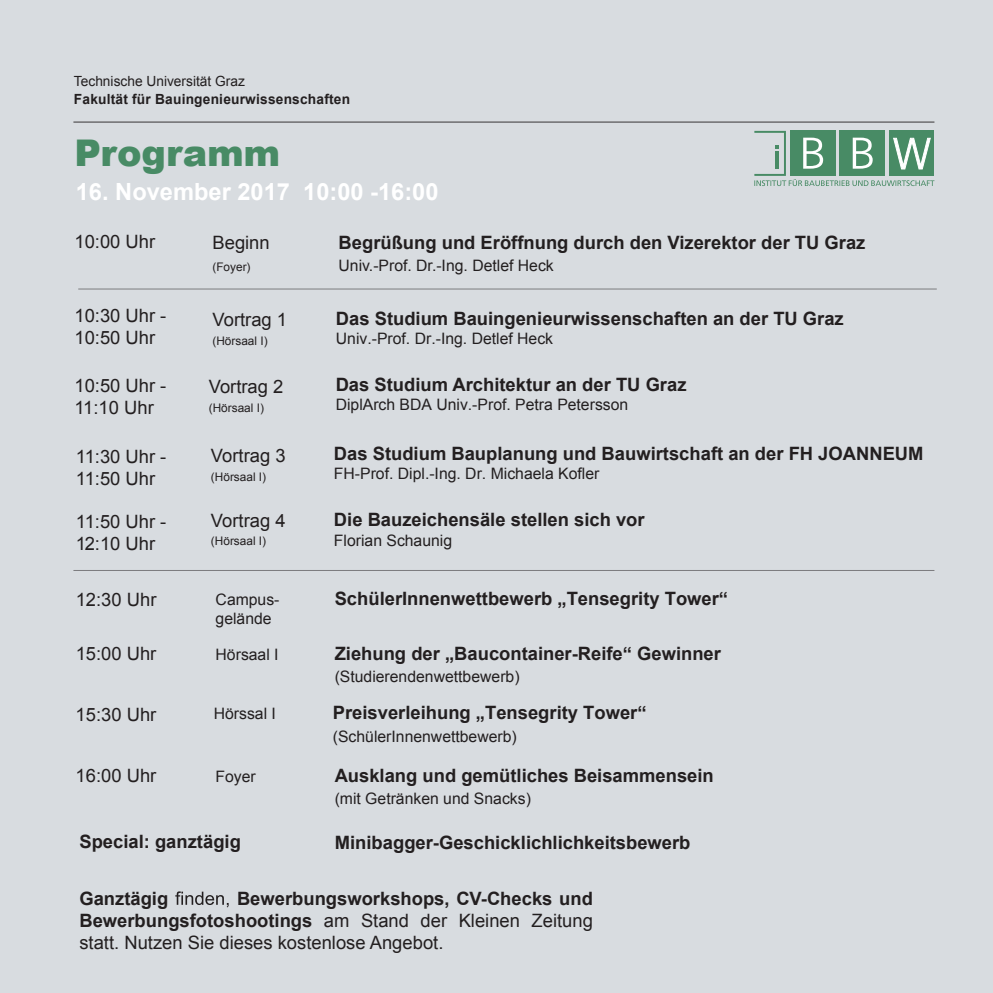
<style>
.page{position:relative;width:993px;height:993px;background:#fff}
.page>*{position:absolute;margin:0;border:0;box-sizing:border-box;transform-origin:0 0}
.t1{font:900 36.75px "Arial";letter-spacing:-.01em;color:#488b65}
.t2{font:700 23.62px "Arial";color:#fff}
.t3{font:700 18.38px "Arial";color:#231f20}
.t4{font:18.38px/22.1px "Arial";color:#231f20}
.t5{font:15.75px/18.9px "Arial";color:#231f20}
.t6{font:700 14px "Arial";letter-spacing:.015em;color:#231f20}
.t7{font:14px "Arial";color:#231f20}
.t8{font:11.9px "Arial";color:#231f20}
.s1{font-weight:700}
</style>
<div class="page">
<div style="left:0;top:0;width:992px;height:992px;background:#d8dce0"></div>
<hr style="left:73px;top:121px;width:861px;height:2px;background:#231f20">
<hr style="left:78px;top:288px;width:858px;height:1px;background:#231f20">
<hr style="left:73px;top:570px;width:861px;height:1px;background:#231f20">
<svg style="left:175px;top:891px;width:53px;height:16px"></svg>
<svg style="left:754px;top:131px;width:180px;height:55px"></svg>
<p class="t7" style="left:74px;top:72px;width:172px">Technische Universität Graz</p>
<p class="t6" style="left:74px;top:89px;width:277px">Fakultät für Bauingenieurwissenschaften</p>
<h1 class="t1" style="left:74px;top:126px;width:207px">Programm</h1>
<p class="t2" style="left:76px;top:176px;width:364px">16. November 2017 10:00 -16:00</p>
<p class="t4" style="left:74px;top:230px;width:82px">10:00 Uhr</p>
<p class="t4" style="left:212px;top:231px;width:59px">Beginn</p>
<p class="t3" style="left:338px;top:230px;width:528px">Begrüßung und Eröffnung durch den Vizerektor der TU Graz</p>
<p class="t8" style="left:212px;top:259px;width:40px">(Foyer)</p>
<p class="t5" style="left:338px;top:256px;width:217px">Univ.-Prof. Dr.-Ing. Detlef Heck</p>
<p class="t4" style="left:74px;top:304px;width:93px">10:30 Uhr -<br>10:50 Uhr</p>
<p class="t4" style="left:212px;top:309px;width:76px">Vortrag 1</p>
<p class="t3" style="left:335px;top:372px;width:352px">Das Studium Architektur an der TU Graz</p>
<p class="t3" style="left:336px;top:306px;width:509px">Das Studium Bauingenieurwissenschaften an der TU Graz</p>
<p class="t5" style="left:336px;top:329px;width:219px">Univ.-Prof. Dr.-Ing. Detlef Heck</p>
<p class="t8" style="left:212px;top:333px;width:57px">(Hörsaal I)</p>
<p class="t4" style="left:74px;top:375px;width:93px">10:50 Uhr -<br>11:10 Uhr</p>
<p class="t4" style="left:209px;top:375px;width:76px">Vortrag 2</p>
<p class="t5" style="left:335px;top:395px;width:294px">DiplArch BDA Univ.-Prof. Petra Petersson</p>
<p class="t8" style="left:209px;top:399px;width:57px">(Hörsaal I)</p>
<p class="t4" style="left:76px;top:445px;width:92px">11:30 Uhr -<br>11:50 Uhr</p>
<p class="t4" style="left:76px;top:510px;width:92px">11:50 Uhr -<br>12:10 Uhr</p>
<p class="t4" style="left:211px;top:444px;width:76px">Vortrag 3</p>
<p class="t8" style="left:211px;top:468px;width:57px">(Hörsaal I)</p>
<p class="t4" style="left:211px;top:509px;width:76px">Vortrag 4</p>
<p class="t8" style="left:211px;top:533px;width:57px">(Hörsaal I)</p>
<p class="t3" style="left:334px;top:441px;width:591px">Das Studium Bauplanung und Bauwirtschaft an der FH JOANNEUM</p>
<p class="t5" style="left:334px;top:464px;width:267px">FH-Prof. Dipl.-Ing. Dr. Michaela Kofler</p>
<p class="t3" style="left:334px;top:507px;width:312px">Die Bauzeichensäle stellen sich vor</p>
<p class="t5" style="left:334px;top:531px;width:120px">Florian Schaunig</p>
<p class="t4" style="left:76px;top:589px;width:82px">12:30 Uhr</p>
<p class="t3" style="left:334px;top:585px;width:395px">SchülerInnenwettbewerb „Tensegrity Tower“</p>
<p class="t5" style="left:215px;top:589px;width:65px">Campus&shy;gelände</p>
<p class="t4" style="left:76px;top:642px;width:82px">15:00 Uhr</p>
<p class="t5" style="left:215px;top:644px;width:65px">Hörsaal I</p>
<p class="t3" style="left:334px;top:640px;width:387px">Ziehung der „Baucontainer-Reife“ Gewinner</p>
<p class="t5" style="left:334px;top:666px;width:186px">(Studierendenwettbewerb)</p>
<p class="t4" style="left:76px;top:703px;width:82px">15:30 Uhr</p>
<p class="t5" style="left:214px;top:704px;width:64px">Hörssal I</p>
<p class="t3" style="left:333px;top:700px;width:315px">Preisverleihung „Tensegrity Tower“</p>
<p class="t5" style="left:333px;top:726px;width:185px">(SchülerInnenwettbewerb)</p>
<p class="t4" style="left:76px;top:764px;width:82px">16:00 Uhr</p>
<p class="t5" style="left:215px;top:766px;width:42px">Foyer</p>
<p class="t3" style="left:334px;top:762px;width:380px">Ausklang und gemütliches Beisammensein</p>
<p class="t5" style="left:334px;top:788px;width:198px">(mit Getränken und Snacks)</p>
<p class="t3" style="left:79px;top:828px;width:163px">Special: ganztägig</p>
<p class="t3" style="left:335px;top:830px;width:357px">Minibagger-Geschicklichlichkeitsbewerb</p>
<p class="t4" style="left:79px;top:887px;width:515px;text-align:justify;text-indent:157px"><span class="s1">Bewerbungsworkshops, CV-Checks und Bewerbungsfotoshootings</span> am Stand der Kleinen Zeitung statt. Nutzen Sie dieses kostenlose Angebot.</p>
<p class="t3" style="left:79px;top:885px;width:90px">Ganztägig</p>
</div>
